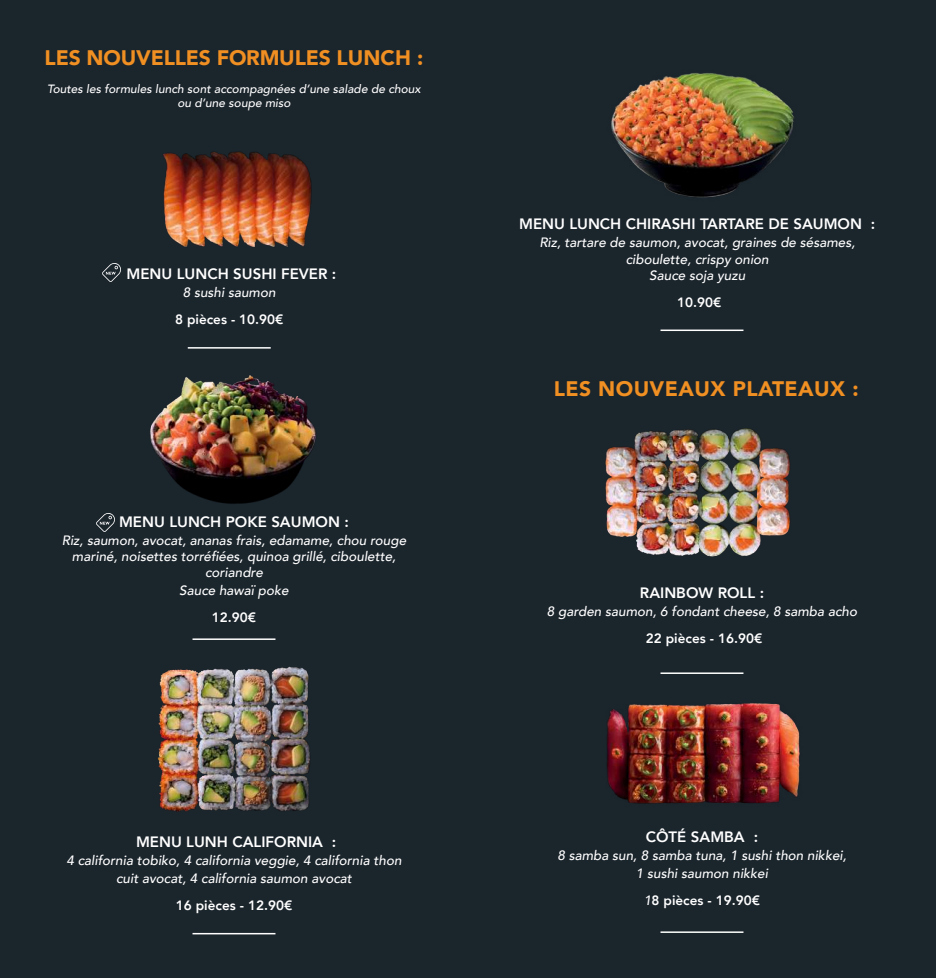
<style>
.page{position:relative;width:936px;height:978px;background:#fff}
.page>*{position:absolute;margin:0;border:0;box-sizing:border-box;transform-origin:0 0}
.t1{font:900 21px "Avenir";color:#f08f22}
.t2{font:900 21px "Avenir";letter-spacing:.02em;color:#f08f22}
.t3{font:800 15px "Avenir";color:#fff}
.t4{font:italic 500 13.5px/16.2px "Avenir";color:#fff;text-align:center}
.t5{font:800 13.5px "Avenir";color:#fff}
.t6{font:italic 500 12px/14.4px "Avenir";color:#fff;text-align:center}
.s1{font-weight:500;font-style:italic}
</style>
<div class="page">
<div style="left:0;top:0;width:935px;height:978px;background:#1b252c"></div>
<img style="left:611px;top:73px;width:183px;height:125px">
<img style="left:605px;top:428px;width:185px;height:129px">
<img style="left:607px;top:672px;width:193px;height:132px">
<hr style="left:660px;top:672px;width:83px;height:2px;background:#fff">
<hr style="left:660px;top:931px;width:83px;height:2px;background:#fff">
<img style="left:163px;top:151px;width:149px;height:96px">
<img style="left:150px;top:375px;width:166px;height:129px">
<img style="left:157px;top:638px;width:153px;height:174px">
<hr style="left:188px;top:347px;width:83px;height:2px;background:#fff">
<hr style="left:660px;top:330px;width:83px;height:1px;background:#fff">
<hr style="left:192px;top:638px;width:83px;height:2px;background:#fff">
<hr style="left:192px;top:933px;width:83px;height:1px;background:#fff">
<svg style="left:102px;top:263px;width:19px;height:19px"></svg>
<svg style="left:96px;top:513px;width:19px;height:19px"></svg>
<h1 class="t1" style="left:45px;top:39px;width:380px">LES NOUVELLES FORMULES LUNCH :</h1>
<p class="t6" style="left:47px;top:82px;width:375px">Toutes les formules lunch sont accompagnées d’une salade de choux ou d’une soupe miso</p>
<p class="t3" style="left:126px;top:262px;width:211px">MENU LUNCH SUSHI FEVER :</p>
<p class="t4" style="left:183px;top:284px;width:94px">8 sushi saumon</p>
<p class="t5" style="left:175px;top:309px;width:110px">8 pièces - 10.90€</p>
<p class="t3" style="left:119px;top:510px;width:231px">MENU LUNCH POKE SAUMON :</p>
<p class="t4" style="left:62px;top:532px;width:346px">Riz, saumon, avocat, ananas frais, edamame, chou rouge mariné, noisettes torréfiées, quinoa grillé, ciboulette, coriandre</p>
<p class="t4" style="left:179px;top:583px;width:111px">Sauce hawaï poke</p>
<p class="t5" style="left:212px;top:607px;width:46px">12.90€</p>
<p class="t3" style="left:136px;top:830px;width:202px">MENU LUNH CALIFORNIA :</p>
<p class="t4" style="left:66px;top:852px;width:336px;line-height:18px">4 california tobiko, 4 california veggie, 4 california thon cuit avocat, 4 california saumon avocat</p>
<p class="t5" style="left:176px;top:895px;width:118px">16 pièces - 12.90€</p>
<p class="t3" style="left:519px;top:213px;width:358px">MENU LUNCH CHIRASHI TARTARE DE SAUMON :</p>
<p class="t4" style="left:539px;top:235px;width:317px">Riz, tartare de saumon, avocat, graines de sésames, ciboulette, crispy onion<br>Sauce soja yuzu</p>
<p class="t5" style="left:677px;top:292px;width:46px">10.90€</p>
<h1 class="t2" style="left:553px;top:371px;width:306px">LES NOUVEAUX PLATEAUX :</h1>
<p class="t3" style="left:639px;top:581px;width:126px">RAINBOW ROLL :</p>
<p class="t4" style="left:547px;top:604px;width:311px">8 garden saumon, 6 fondant cheese, 8 samba acho</p>
<p class="t5" style="left:645px;top:628px;width:118px">22 pièces - 16.90€</p>
<p class="t3" style="left:645px;top:825px;width:114px">CÔTÉ SAMBA :</p>
<p class="t4" style="left:557px;top:847px;width:290px;line-height:18px">8 samba sun, 8 samba tuna, 1 sushi thon nikkei,<br>1 sushi saumon nikkei</p>
<p class="t5" style="left:644px;top:890px;width:117px"><span class="s1">1</span>8 pièces - 19.90€</p>
</div>
